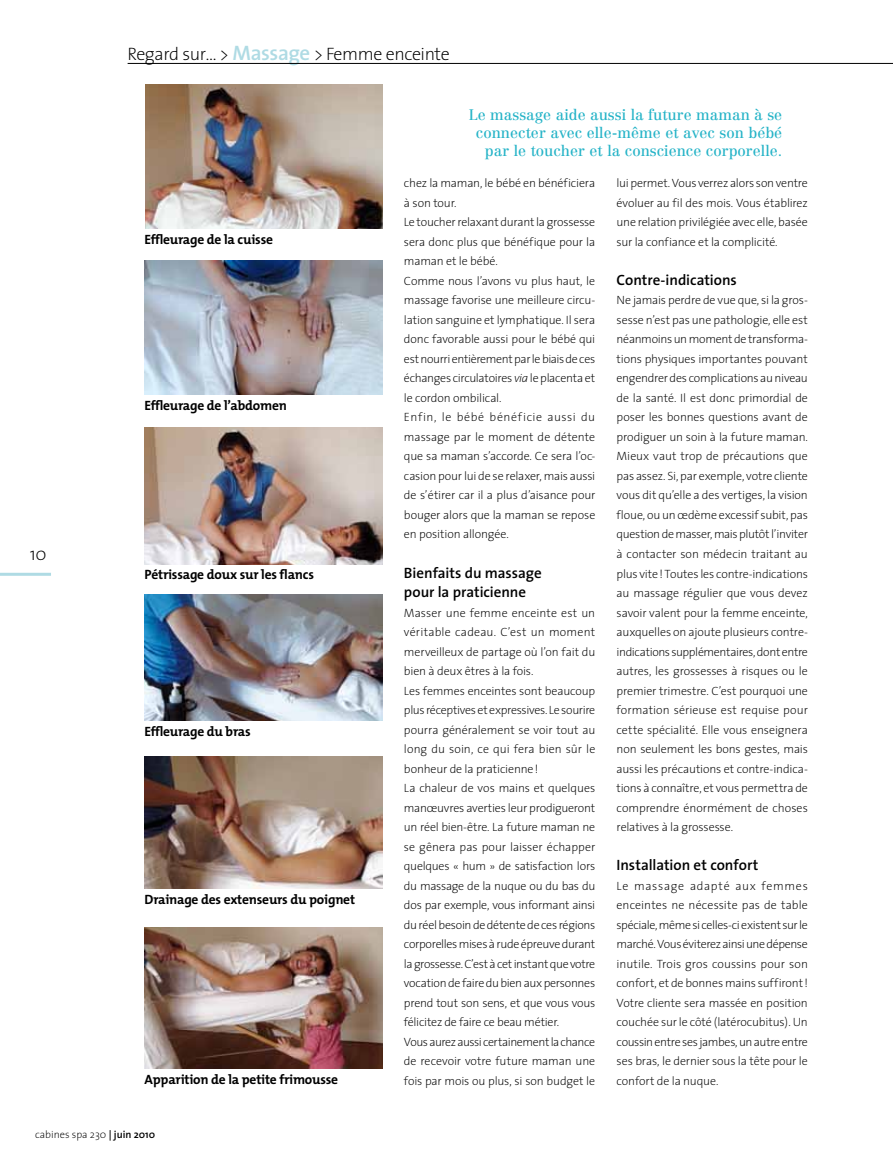
<style>
.page{position:relative;width:893px;height:1170px;background:#fff}
.page>*{position:absolute;margin:0;border:0;box-sizing:border-box;transform-origin:0 0}
.t1{font:200 18px "The Sans";letter-spacing:-.02em;color:#000}
.t2{font:15px/18px "Centennial";color:#24b3c7;text-align:right}
.t3{font:600 15px/19.5px "The Sans";color:#000}
.t4{font:700 13.5px "The Mix";letter-spacing:-.015em;color:#000}
.t5{font:200 12px/19.5px "The Sans";letter-spacing:-.015em;color:#000;text-align:justify}
.t6{font:200 10.5px "The Sans";color:#000}
.s1{font-weight:600;font-size:21px;color:#afdbe4}
.s2{font-style:italic}
.s3{font-family:"The Sans Semi Bold Caps";font-weight:400}
.s4{font-weight:600}
</style>
<div class="page">
<hr style="left:0;top:572px;width:51px;height:3px;background:#afdbe4">
<hr style="left:128px;top:63px;width:765px;height:1px;background:#000">
<img style="left:146px;top:84px;width:237px;height:144px">
<img style="left:145px;top:594px;width:238px;height:126px">
<img style="left:145px;top:927px;width:238px;height:141px">
<img style="left:145px;top:261px;width:238px;height:134px">
<img style="left:145px;top:427px;width:238px;height:137px">
<img style="left:145px;top:756px;width:238px;height:132px">
<h1 class="t1" style="left:30px;top:546px;width:18px">10</h1>
<h1 class="t1" style="left:128px;top:46px;width:324px">Regard sur… &gt; <span class="s1">Massage</span> &gt; Femme enceinte</h1>
<p class="t2" style="left:469px;top:107px;width:315px">Le massage aide aussi la future maman à se connecter avec elle-même et avec son bébé par le toucher et la conscience corporelle.</p>
<p class="t4" style="left:145px;top:234px;width:130px">Effleurage de la cuisse</p>
<p class="t4" style="left:145px;top:400px;width:144px">Effleurage de l’abdomen</p>
<p class="t4" style="left:145px;top:568px;width:171px">Pétrissage doux sur les flancs</p>
<p class="t4" style="left:145px;top:725px;width:108px">Effleurage du bras</p>
<p class="t4" style="left:145px;top:893px;width:212px">Drainage des extenseurs du poignet</p>
<p class="t4" style="left:145px;top:1073px;width:195px">Apparition de la petite frimousse</p>
<p class="t5" style="left:404px;top:174px;width:193px;text-align:left">chez la maman, le bébé en bénéficiera à son tour.<br>Le toucher relaxant durant la grossesse sera donc plus que bénéfique pour la maman et le bébé.<br>Comme nous l’avons vu plus haut, le massage favorise une meilleure circu&shy;lation sanguine et lymphatique. Il sera donc favorable aussi pour le bébé qui est nourri entièrement par le biais de ces échanges circulatoires <span class="s2">via</span> le placenta et le cordon ombilical.<br>Enfin, le bébé bénéficie aussi du massage par le moment de détente que sa maman s’accorde. Ce sera l’oc&shy;casion pour lui de se relaxer, mais aussi de s’étirer car il a plus d’aisance pour bouger alors que la maman se repose en position allongée.</p>
<p class="t3" style="left:404px;top:564px;width:139px">Bienfaits du massage pour la praticienne</p>
<p class="t5" style="left:404px;top:603px;width:193px;text-align:left">Masser une femme enceinte est un véritable cadeau. C’est un moment merveilleux de partage où l’on fait du bien à deux êtres à la fois.<br>Les femmes enceintes sont beaucoup plus réceptives et expressives. Le sourire pourra généralement se voir tout au long du soin, ce qui fera bien sûr le bonheur de la praticienne !<br>La chaleur de vos mains et quelques manœuvres averties leur prodigueront un réel bien-être. La future maman ne se gênera pas pour laisser échapper quelques « hum » de satisfaction lors du massage de la nuque ou du bas du dos par exemple, vous informant ainsi du réel besoin de détente de ces régions corporelles mises à rude épreuve durant la grossesse. C’est à cet instant que votre vocation de faire du bien aux personnes prend tout son sens, et que vous vous félicitez de faire ce beau métier.<br>Vous aurez aussi certainement la chance de recevoir votre future maman une fois par mois ou plus, si son budget le</p>
<p class="t5" style="left:617px;top:174px;width:193px">lui permet. Vous verrez alors son ventre évoluer au fil des mois. Vous établirez une relation privilégiée avec elle, basée sur la confiance et la complicité.</p>
<p class="t3" style="left:617px;top:271px;width:122px">Contre-indications</p>
<p class="t5" style="left:617px;top:291px;width:193px">Ne jamais perdre de vue que, si la gros&shy;sesse n’est pas une pathologie, elle est néanmoins un moment de transforma&shy;tions physiques importantes pouvant engendrer des complications au niveau de la santé. Il est donc primordial de poser les bonnes questions avant de prodiguer un soin à la future maman.<br>Mieux vaut trop de précautions que pas assez. Si, par exemple, votre cliente vous dit qu’elle a des vertiges, la vision floue, ou un œdème excessif subit, pas question de masser, mais plutôt l’inviter à contacter son médecin traitant au plus vite ! Toutes les contre-indications au massage régulier que vous devez savoir valent pour la femme enceinte, auxquelles on ajoute plusieurs contre&shy;indications supplémentaires, dont entre autres, les grossesses à risques ou le premier trimestre. C’est pourquoi une formation sérieuse est requise pour cette spécialité. Elle vous enseignera non seulement les bons gestes, mais aussi les précautions et contre-indica&shy;tions à connaître, et vous permettra de comprendre énormément de choses relatives à la grossesse.</p>
<p class="t3" style="left:617px;top:856px;width:143px">Installation et confort</p>
<p class="t5" style="left:617px;top:876px;width:193px">Le massage adapté aux femmes enceintes ne nécessite pas de table spéciale, même si celles-ci existent sur le marché. Vous éviterez ainsi une dépense inutile. Trois gros coussins pour son confort, et de bonnes mains suffiront !<br>Votre cliente sera massée en position couchée sur le côté (latérocubitus). Un coussin entre ses jambes, un autre entre ses bras, le dernier sous la tête pour le confort de la nuque.</p>
<p class="t6" style="left:35px;top:1129px;width:122px">cabines spa 230 <span class="s3">|</span> <span class="s4">juin 2010</span></p>
</div>
